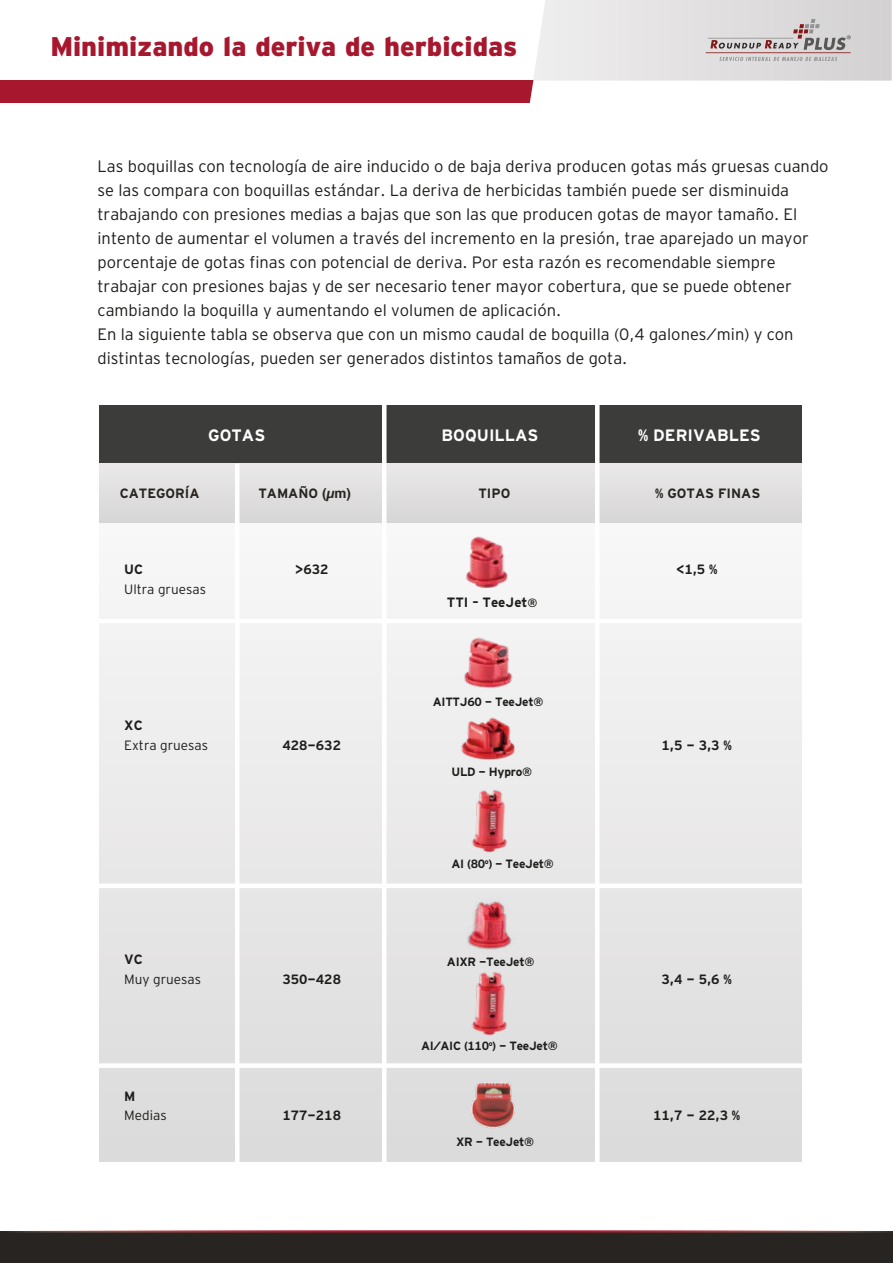
<style>
.page{position:relative;width:893px;height:1263px;background:#fff}
.page>*{position:absolute;margin:0;border:0;box-sizing:border-box;transform-origin:0 0}
.t1{font:27px "Interstate Black Mono";color:#a7182e}
.t2{font:16.5px/24px "Interstate Light Mono";color:#1d1d1b}
.t3{font:16.5px "Interstate Bold Mono";color:#fff}
.t4{font:13.5px "Interstate Bold Mono";color:#1d1d1b}
.t5{font:13.5px "Interstate Light Mono";color:#1d1d1b}
.t6{font:13.5px "Interstate Bold Mono";color:#272421}
.t7{font:12px "Interstate Bold Mono";letter-spacing:-.025em;color:#1d1d1b}
.s1{font-family:"Helvetica";font-weight:700}
.s2{font-size:12px}
</style>
<div class="page">
<svg style="left:0;top:0;width:892px;height:103px"></svg>
<div style="left:0;top:1231px;width:893px;height:32px;background:#272421"></div>
<hr style="left:0;top:1230px;width:893px;height:2px;background:#fff">
<svg style="left:100px;top:522px;width:702px;height:639px"></svg>
<div style="left:100px;top:405px;width:702px;height:117px;background:#e0e0e0"></div>
<div style="left:100px;top:405px;width:702px;height:57px;background:#3c3c3b"></div>
<div style="left:595px;top:399px;width:5px;height:771px;background:#fff"></div>
<div style="left:382px;top:399px;width:5px;height:771px;background:#fff"></div>
<hr style="left:235px;top:464px;width:4px;height:702px;background:#fff">
<div style="left:445px;top:526px;width:75px;height:83px;background:#f6f6f6"></div>
<img style="left:466px;top:536px;width:42px;height:51px">
<hr style="left:77px;top:619px;width:742px;height:4px;background:#fff">
<div style="left:77px;top:883px;width:742px;height:5px;background:#fff"></div>
<div style="left:77px;top:1063px;width:742px;height:5px;background:#fff"></div>
<div style="left:463px;top:636px;width:54px;height:53px;background:#f2f1f2"></div>
<img style="left:461px;top:636px;width:52px;height:53px">
<div style="left:461px;top:707px;width:57px;height:46px;background:#f0efef"></div>
<img style="left:461px;top:717px;width:56px;height:45px">
<div style="left:470px;top:769px;width:42px;height:68px;background:#edecec"></div>
<img style="left:470px;top:789px;width:42px;height:65px">
<div style="left:403px;top:959px;width:59px;height:58px;background:#e3e2e2"></div>
<img style="left:461px;top:897px;width:54px;height:54px">
<img style="left:471px;top:1080px;width:44px;height:49px">
<img style="left:470px;top:968px;width:42px;height:68px">
<h1 class="t1" style="left:50px;top:31px;width:468px">Minimizando la deriva de herbicidas</h1>
<p class="t2" style="left:98px;top:154px;width:732px">Las boquillas con tecnología de aire inducido o de baja deriva producen gotas más gruesas cuando se las compara con boquillas estándar. La deriva de herbicidas también puede ser disminuida trabajando con presiones medias a bajas que son las que producen gotas de mayor tamaño. El intento de aumentar el volumen a través del incremento en la presión, trae aparejado un mayor porcentaje de gotas finas con potencial de deriva. Por esta razón es recomendable siempre trabajar con presiones bajas y de ser necesario tener mayor cobertura, que se puede obtener cambiando la boquilla y aumentando el volumen de aplicación.<br>En la siguiente tabla se observa que con un mismo caudal de boquilla (0,4 galones/min) y con distintas tecnologías, pueden ser generados distintos tamaños de gota.</p>
<p class="t3" style="left:208px;top:426px;width:59px">GOTAS</p>
<p class="t3" style="left:442px;top:426px;width:98px">BOQUILLAS</p>
<p class="t3" style="left:638px;top:426px;width:124px">% DERIVABLES</p>
<p class="t6" style="left:120px;top:486px;width:81px">CATEGORÍA</p>
<p class="t6" style="left:258px;top:486px;width:94px">TAMAÑO <span class="s1">(µm)</span></p>
<p class="t6" style="left:478px;top:486px;width:33px">TIPO</p>
<p class="t6" style="left:655px;top:486px;width:107px">% GOTAS FINAS</p>
<p class="t4" style="left:124px;top:562px;width:20px">UC</p>
<p class="t5" style="left:124px;top:581px;width:83px">Ultra gruesas</p>
<p class="t4" style="left:124px;top:718px;width:20px">XC</p>
<p class="t5" style="left:124px;top:737px;width:85px">Extra gruesas</p>
<p class="t4" style="left:295px;top:562px;width:35px">&gt;632</p>
<p class="t4" style="left:282px;top:738px;width:60px">428-632</p>
<p class="t4" style="left:124px;top:952px;width:20px">VC</p>
<p class="t5" style="left:124px;top:971px;width:78px">Muy gruesas</p>
<p class="t4" style="left:124px;top:1089px;width:13px">M</p>
<p class="t5" style="left:124px;top:1108px;width:44px">Medias</p>
<p class="t4" style="left:282px;top:972px;width:60px">350-428</p>
<p class="t4" style="left:282px;top:1108px;width:60px">177-218</p>
<p class="t4" style="left:447px;top:594px;width:92px">TTI – TeeJet<span class="s2">®</span></p>
<p class="t7" style="left:433px;top:695px;width:112px">AITTJ60 - TeeJet®</p>
<p class="t7" style="left:452px;top:765px;width:82px">ULD - Hypro®</p>
<p class="t7" style="left:452px;top:857px;width:104px">AI (80<sup>o</sup>) - TeeJet®</p>
<p class="t7" style="left:447px;top:955px;width:89px">AIXR -TeeJet®</p>
<p class="t7" style="left:421px;top:1039px;width:138px">AI/AIC (110<sup>o</sup>) - TeeJet®</p>
<p class="t7" style="left:456px;top:1135px;width:80px">XR - TeeJet®</p>
<p class="t4" style="left:676px;top:562px;width:43px">&lt;1,5 %</p>
<p class="t4" style="left:662px;top:738px;width:72px">1,5 - 3,3 %</p>
<p class="t4" style="left:662px;top:972px;width:72px">3,4 - 5,6 %</p>
<p class="t4" style="left:653px;top:1108px;width:89px">11,7 - 22,3 %</p>
</div>
